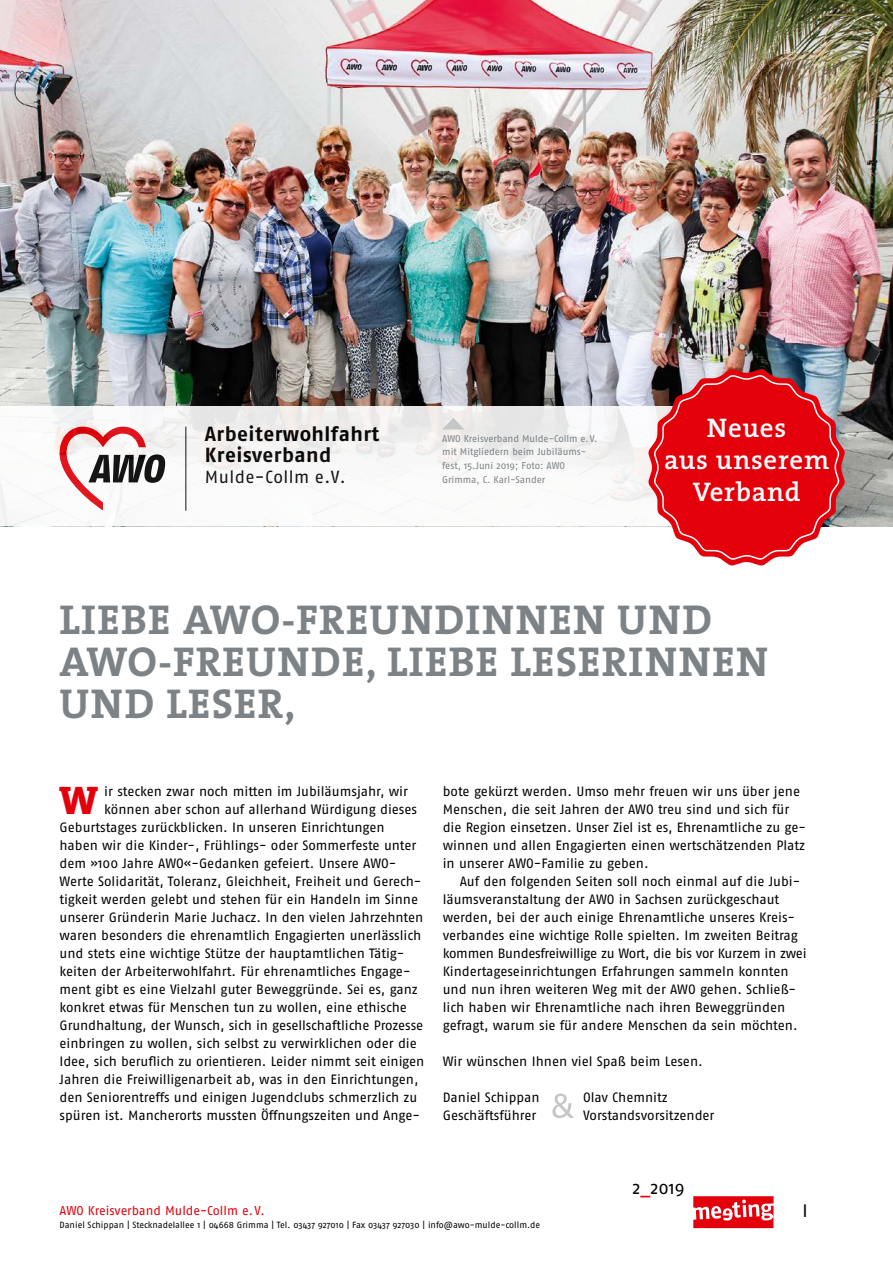
<style>
.page{position:relative;width:893px;height:1263px;background:#fff}
.page>*{position:absolute;margin:0;border:0;box-sizing:border-box;transform-origin:0 0}
.t1{font:700 42px/42px "The Serif";letter-spacing:.025em;color:#7c8286}
.t2{font:800 40.2px "The Serif";color:#e3000b}
.t3{font:600 27px/32.4px "The Serif";letter-spacing:.025em;color:#fff;text-align:center}
.t4{font:20.4px/20.9px "Fago No Bold Tf";letter-spacing:.02em;color:#000}
.t5{font:18px "Fago No";color:#000}
.t6{font:17.55px "Fago No Regular Tf";letter-spacing:.02em;color:#000}
.t7{font:13.5px/18px "Fago No";letter-spacing:-.005em;color:#000}
.t8{font:12.75px "Fago No";color:#e3000b}
.t9{font:9.75px/13.5px "Fago No";letter-spacing:-.005em;color:#7c8286}
.t10{font:9px "Fago No";letter-spacing:-.005em;color:#000}
.s1{color:#e3000b}
</style>
<div class="page">
<img style="left:0;top:0;width:893px;height:526px">
<div style="left:0;top:407px;width:795px;height:119px;background:linear-gradient(to bottom,#eeeded,#fdfdfd)"></div>
<svg style="left:60px;top:425px;width:105px;height:85px"></svg>
<hr style="left:185px;top:427px;width:1px;height:84px;background:#000">
<svg style="left:693px;top:1196px;width:81px;height:32px"></svg>
<svg style="left:648px;top:369px;width:197px;height:197px;background:#da363f"></svg>
<svg style="left:552px;top:1093px;width:22px;height:25px"></svg>
<svg style="left:442px;top:418px;width:23px;height:11px"></svg>
<h3 class="t4" style="left:205px;top:423px;width:176px">Arbeiterwohlfahrt<br>Kreisverband</h3>
<p class="t6" style="left:205px;top:466px;width:142px">Mulde-Collm e.V.</p>
<p class="t9" style="left:442px;top:432px;width:157px">AWO Kreisverband Mulde-Collm e.V. mit Mitgliedern beim Jubiläums&shy;fest, 15.Juni 2019; Foto: AWO<br>Grimma, C. Karl-Sander</p>
<h3 class="t3" style="left:664px;top:411px;width:167px">Neues<br>aus unserem<br>Verband</h3>
<h1 class="t1" style="left:60px;top:598px;width:710px">LIEBE AWO-FREUNDINNEN UND<br>AWO-FREUNDE, LIEBE LESERINNEN<br>UND LESER,</h1>
<h2 class="t2" style="left:59px;top:767px;width:41px">W</h2>
<p class="t7" style="left:104px;top:782px;width:305px">ir stecken zwar noch mitten im Jubiläumsjahr, wir</p>
<p class="t7" style="left:104px;top:800px;width:314px">können aber schon auf allerhand Würdigung dieses</p>
<p class="t7" style="left:60px;top:818px;width:327px">Geburtstages zurückblicken. In unseren Einrichtungen</p>
<p class="t7" style="left:60px;top:836px;width:358px">haben wir die Kinder-, Frühlings- oder Sommerfeste unter</p>
<p class="t7" style="left:60px;top:854px;width:338px">dem »100 Jahre AWO«-Gedanken gefeiert. Unsere AWO-</p>
<p class="t7" style="left:60px;top:872px;width:363px">Werte Solidarität, Toleranz, Gleichheit, Freiheit und Gerech-</p>
<p class="t7" style="left:60px;top:890px;width:360px">tigkeit werden gelebt und stehen für ein Handeln im Sinne</p>
<p class="t7" style="left:60px;top:908px;width:365px">unserer Gründerin Marie Juchacz. In den vielen Jahrzehnten</p>
<p class="t7" style="left:60px;top:926px;width:363px">waren besonders die ehrenamtlich Engagierten unerlässlich</p>
<p class="t7" style="left:60px;top:944px;width:344px">und stets eine wichtige Stütze der hauptamtlichen Tätig-</p>
<p class="t7" style="left:60px;top:962px;width:353px">keiten der Arbeiterwohlfahrt. Für ehrenamtliches Engage-</p>
<p class="t7" style="left:60px;top:980px;width:360px">ment gibt es eine Vielzahl guter Beweggründe. Sei es, ganz</p>
<p class="t7" style="left:60px;top:998px;width:349px">konkret etwas für Menschen tun zu wollen, eine ethische</p>
<p class="t7" style="left:60px;top:1016px;width:365px">Grundhaltung, der Wunsch, sich in gesellschaftliche Prozesse</p>
<p class="t7" style="left:60px;top:1034px;width:359px">einbringen zu wollen, sich selbst zu verwirklichen oder die</p>
<p class="t7" style="left:60px;top:1052px;width:366px">Idee, sich beruflich zu orientieren. Leider nimmt seit einigen</p>
<p class="t7" style="left:60px;top:1070px;width:360px">Jahren die Freiwilligenarbeit ab, was in den Einrichtungen,</p>
<p class="t7" style="left:60px;top:1088px;width:359px">den Seniorentreffs und einigen Jugendclubs schmerzlich zu</p>
<p class="t7" style="left:60px;top:1106px;width:362px">spüren ist. Mancherorts mussten Öffnungszeiten und Ange-</p>
<p class="t7" style="left:443px;top:782px;width:365px">bote gekürzt werden. Umso mehr freuen wir uns über jene Menschen, die seit Jahren der AWO treu sind und sich für die Region einsetzen. Unser Ziel ist es, Ehrenamtliche zu ge&shy;winnen und allen Engagierten einen wertschätzenden Platz in unserer AWO-Familie zu geben.</p>
<p class="t7" style="left:443px;top:872px;width:365px;text-indent:17px">Auf den folgenden Seiten soll noch einmal auf die Jubi&shy;läumsveranstaltung der AWO in Sachsen zurückgeschaut werden, bei der auch einige Ehrenamtliche unseres Kreis&shy;verbandes eine wichtige Rolle spielten. Im zweiten Beitrag kommen Bundesfreiwillige zu Wort, die bis vor Kurzem in zwei Kindertageseinrichtungen Erfahrungen sammeln konnten und nun ihren weiteren Weg mit der AWO gehen. Schließ&shy;lich haben wir Ehrenamtliche nach ihren Beweggründen gefragt, warum sie für andere Menschen da sein möchten.</p>
<p class="t7" style="left:443px;top:1052px;width:262px">Wir wünschen Ihnen viel Spaß beim Lesen.</p>
<p class="t7" style="left:443px;top:1088px;width:98px">Daniel Schippan</p>
<p class="t7" style="left:583px;top:1088px;width:86px">Olav Chemnitz</p>
<p class="t7" style="left:443px;top:1106px;width:95px">Geschäftsführer</p>
<p class="t7" style="left:583px;top:1106px;width:133px">Vorstandsvorsitzender</p>
<h3 class="t5" style="left:632px;top:1178px;width:54px">2<span class="s1">_</span>2019</h3>
<p class="t8" style="left:60px;top:1203px;width:207px">AWO Kreisverband Mulde-Collm e.V.</p>
<p class="t10" style="left:60px;top:1220px;width:482px">Daniel Schippan | Stecknadelallee 1 | 04668 Grimma | Tel. 03437 927010 | Fax 03437 927030 | info@awo-mulde-collm.de</p>
<h3 class="t5" style="left:802px;top:1200px;width:7px">I</h3>
</div>
